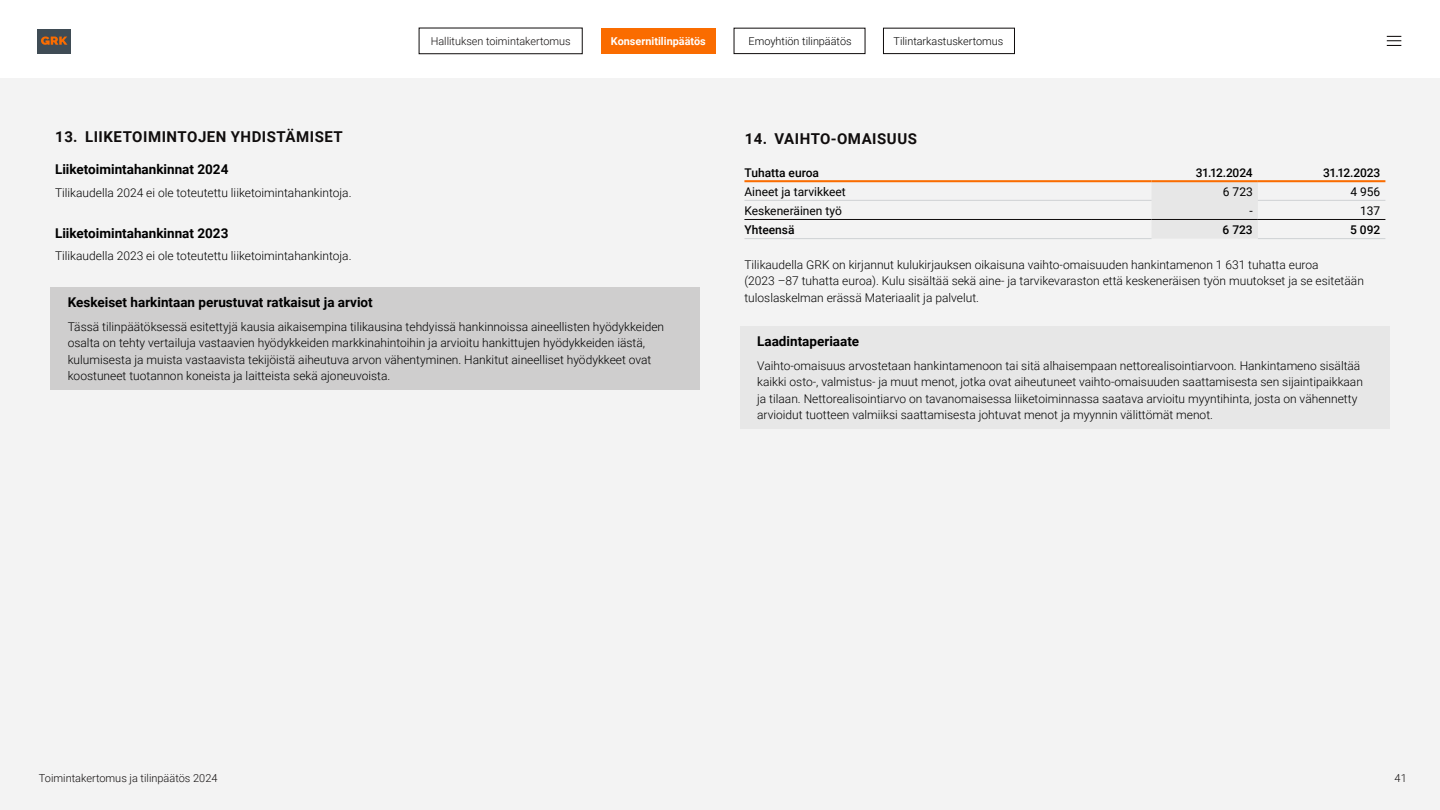
<style>
.page{position:relative;width:1440px;height:810px;background:#fff}
.page>*{position:absolute;margin:0;border:0;box-sizing:border-box;transform-origin:0 0}
.TP_Liitetieto_nro__1{font:700 15px "Roboto";letter-spacing:.035em;color:#0f0c0c}
.H2_liitetiedoissa{font:700 13.5px "Roboto";color:#000}
.Keskeiset_harkintaan_perustuvat_leips{font:700 13.5px "Roboto";color:#000}
.Laadintaperiaate_leipis{font:700 13.5px "Roboto";color:#000}
.Laadintaperiaate_leipis-2{font:300 12px/16.5px "Roboto";color:#000}
.Keskeiset_harkintaan_perustuvat_leips-2{font:300 12px/16.5px "Roboto";color:#000}
.Liitetieto_leipis_16pt___22{font:300 12px/16.5px "Roboto";color:#000}
.table_left{font:12px "Roboto";color:#000}
.header_right{font:500 12px "Roboto";letter-spacing:-.02em;color:#000}
.header_left{font:500 12px "Roboto";color:#000}
.table_right{font:12px "Roboto";color:#000}
.table_left-2{font:500 12px "Roboto";color:#000}
.table_right-2{font:500 12px "Roboto";color:#000}
.t1{font:300 10.95px "Roboto";color:#0f0c0c}
.t2{font:300 10.88px "Roboto";color:#000}
.t3{font:300 10.88px "Roboto";color:#0f0c0c}
.t4{font:700 10.88px "Roboto";color:#fff}
</style>
<div class="page">
<div style="left:0;top:79px;width:1440px;height:731px;background:#f3f3f3"></div>
<div style="left:37px;top:29px;width:34px;height:25px;background:#3f4c55"></div>
<svg style="left:41px;top:36px;width:26px;height:9px"></svg>
<svg style="left:1387px;top:36px;width:14px;height:10px"></svg>
<div style="left:419px;top:28px;width:163px;height:26px;border:1px solid #0f0c0c"></div>
<div style="left:601px;top:28px;width:114px;height:26px;background:#fa6c00"></div>
<div style="left:734px;top:28px;width:131px;height:26px;border:1px solid #0f0c0c"></div>
<div style="left:883px;top:28px;width:132px;height:26px;border:1px solid #0f0c0c"></div>
<div style="left:740px;top:326px;width:649px;height:102px;background:#e7e7e7"></div>
<div style="left:1152px;top:182px;width:106px;height:57px;background:#e7e7e7"></div>
<hr style="left:744px;top:219px;width:408px;height:1px;background:#0f0c0c">
<hr style="left:744px;top:238px;width:408px;height:1px;background:#cfd2d4">
<hr style="left:744px;top:180px;width:408px;height:2px;background:#fa6c00">
<hr style="left:1152px;top:219px;width:106px;height:1px;background:#0f0c0c">
<hr style="left:1258px;top:219px;width:127px;height:1px;background:#0f0c0c">
<hr style="left:1258px;top:238px;width:127px;height:1px;background:#cfd2d4">
<hr style="left:1152px;top:180px;width:106px;height:2px;background:#fa6c00">
<hr style="left:744px;top:200px;width:408px;height:1px;background:#cfd2d4">
<hr style="left:1258px;top:180px;width:127px;height:2px;background:#fa6c00">
<hr style="left:1258px;top:200px;width:127px;height:1px;background:#cfd2d4">
<div style="left:51px;top:287px;width:649px;height:103px;background:#cfcece"></div>
<p class="t3" style="left:431px;top:33px;width:141px">Hallituksen toimintakertomus</p>
<p class="t4" style="left:611px;top:33px;width:96px">Konsernitilinpäätös</p>
<p class="t2" style="left:749px;top:33px;width:104px">Emoyhtiön tilinpäätös</p>
<p class="t2" style="left:894px;top:33px;width:111px">Tilintarkastuskertomus</p>
<p class="TP_Liitetieto_nro__1" style="left:55px;top:126px;width:289px">13. LIIKETOIMINTOJEN YHDISTÄMISET</p>
<p class="H2_liitetiedoissa" style="left:55px;top:160px;width:175px">Liiketoimintahankinnat 2024</p>
<p class="Liitetieto_leipis_16pt___22" style="left:55px;top:184px;width:296px">Tilikaudella 2024 ei ole toteutettu liiketoimintahankintoja.</p>
<p class="H2_liitetiedoissa" style="left:55px;top:223px;width:175px">Liiketoimintahankinnat 2023</p>
<p class="Liitetieto_leipis_16pt___22" style="left:55px;top:248px;width:296px">Tilikaudella 2023 ei ole toteutettu liiketoimintahankintoja.</p>
<p class="Keskeiset_harkintaan_perustuvat_leips" style="left:68px;top:293px;width:307px">Keskeiset harkintaan perustuvat ratkaisut ja arviot</p>
<p class="Keskeiset_harkintaan_perustuvat_leips-2" style="left:68px;top:318px;width:598px">Tässä tilinpäätöksessä esitettyjä kausia aikaisempina tilikausina tehdyissä hankinnoissa aineellisten hyödykkeiden osalta on tehty vertailuja vastaavien hyödykkeiden markkinahintoihin ja arvioitu hankittujen hyödykkeiden iästä, kulumisesta ja muista vastaavista tekijöistä aiheutuva arvon vähentyminen. Hankitut aineelliset hyödykkeet ovat koostuneet tuotannon koneista ja laitteista sekä ajoneuvoista.</p>
<p class="TP_Liitetieto_nro__1" style="left:745px;top:128px;width:174px">14. VAIHTO-OMAISUUS</p>
<p class="header_left" style="left:744px;top:164px;width:76px">Tuhatta euroa</p>
<p class="header_right" style="left:1196px;top:164px;width:59px">31.12.2024</p>
<p class="header_right" style="left:1323px;top:164px;width:59px">31.12.2023</p>
<p class="table_left" style="left:744px;top:183px;width:103px">Aineet ja tarvikkeet</p>
<p class="table_right" style="left:1223px;top:183px;width:31px">6 723</p>
<p class="table_right" style="left:1350px;top:183px;width:31px">4 956</p>
<p class="table_left" style="left:744px;top:203px;width:99px">Keskeneräinen työ</p>
<p class="table_right" style="left:1250px;top:203px;width:5px">-</p>
<p class="table_right" style="left:1360px;top:203px;width:22px">137</p>
<p class="table_left-2" style="left:744px;top:222px;width:52px">Yhteensä</p>
<p class="table_right-2" style="left:1223px;top:222px;width:32px">6 723</p>
<p class="table_right-2" style="left:1350px;top:222px;width:32px">5 092</p>
<p class="Liitetieto_leipis_16pt___22" style="left:744px;top:256px;width:621px">Tilikaudella GRK on kirjannut kulukirjauksen oikaisuna vaihto-omaisuuden hankintamenon 1 631 tuhatta euroa<br>(2023 –87 tuhatta euroa). Kulu sisältää sekä aine- ja tarvikevaraston että keskeneräisen työn muutokset ja se esitetään tuloslaskelman erässä Materiaalit ja palvelut.</p>
<p class="Laadintaperiaate_leipis" style="left:757px;top:331px;width:104px">Laadintaperiaate</p>
<p class="Laadintaperiaate_leipis-2" style="left:757px;top:357px;width:607px">Vaihto-omaisuus arvostetaan hankintamenoon tai sitä alhaisempaan nettorealisointiarvoon. Hankintameno sisältää kaikki osto-, valmistus- ja muut menot, jotka ovat aiheutuneet vaihto-omaisuuden saattamisesta sen sijaintipaikkaan ja tilaan. Nettorealisointiarvo on tavanomaisessa liiketoiminnassa saatava arvioitu myyntihinta, josta on vähennetty arvioidut tuotteen valmiiksi saattamisesta johtuvat menot ja myynnin välittömät menot.</p>
<p class="t1" style="left:39px;top:770px;width:180px">Toimintakertomus ja tilinpäätös 2024</p>
<p class="t1" style="left:1395px;top:770px;width:14px">41</p>
</div>
